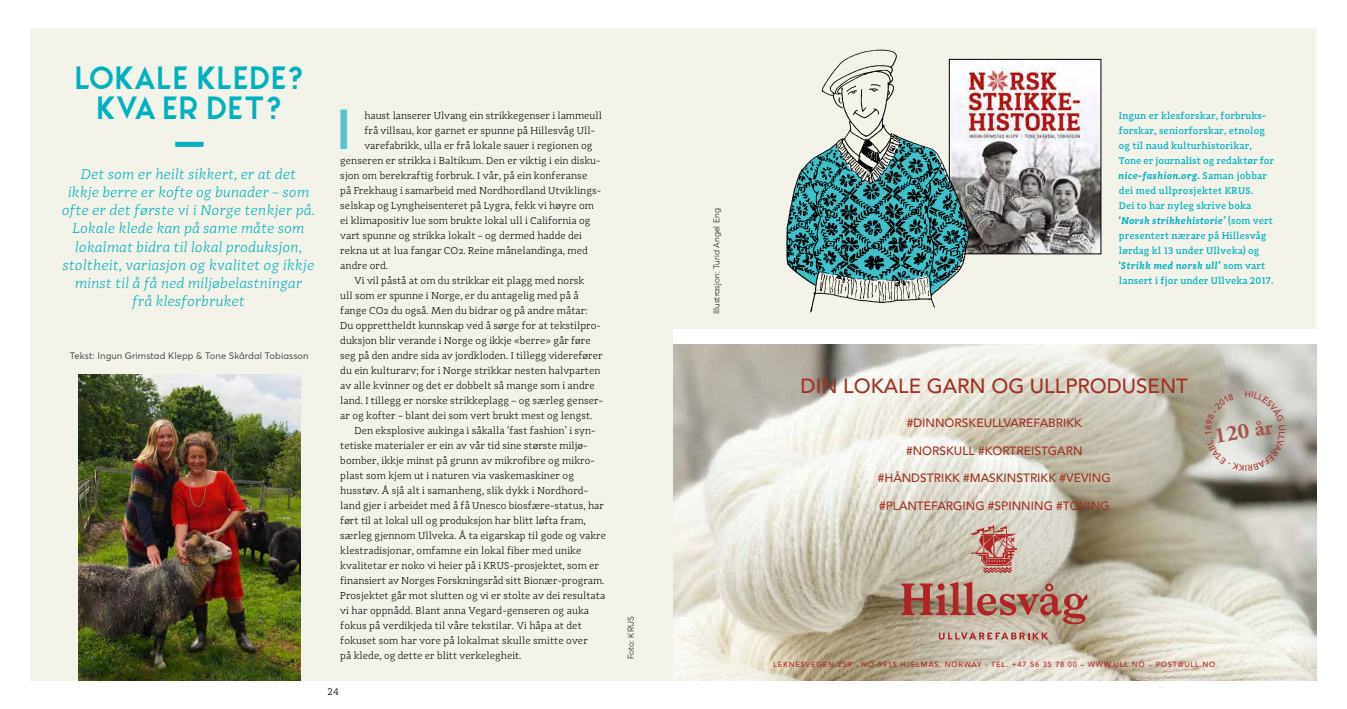
<style>
.page{position:relative;width:1347px;height:709px;background:#fff}
.page>*{position:absolute;margin:0;border:0;box-sizing:border-box;transform-origin:0 0}
.t1{font:43.75px "North";color:#53c5ce}
.t2{font:25px/30px "North";letter-spacing:.005em;color:#00b2bd;text-align:center}
.t3{font:700 22.38px "Adobe Garamond Pro";color:#a8554e}
.t4{font:500 20.38px "Avenir LT Std";color:#a03123}
.t5{font:italic 300 14.38px/18.1px "Adagio Slab";letter-spacing:.01em;color:#00b2bd;text-align:center}
.t6{font:500 12px "Avenir LT Std";color:#a03123}
.t7{font:300 10.25px "Adagio Slab";letter-spacing:.005em;color:#000}
.t8{font:500 10px/15px "Adagio Slab";letter-spacing:.01em;color:#00b2bd}
.t9{font:300 10px "Adagio Slab";color:#000}
.t10{font:9.38px "Averta";letter-spacing:.01em;color:#4d4d4f}
.t11{font:300 8.38px "Averta";letter-spacing:.01em;color:#000}
.t12{font:500 7.5px "Avenir LT Std";letter-spacing:.1em;color:#b22326}
.s1{font-weight:600;font-style:italic}
</style>
<div class="page">
<div style="left:30px;top:28px;width:1286px;height:652px;background:#f4f3ea"></div>
<div style="left:673px;top:329px;width:673px;height:380px;background:#fff"></div>
<img style="left:981px;top:61px;width:118px;height:191px">
<div style="left:949px;top:59px;width:152px;height:195px;border:1px solid #000"></div>
<img style="left:673px;top:344px;width:643px;height:336px">
<svg style="left:938px;top:632px;width:110px;height:7px"></svg>
<svg style="left:969px;top:524px;width:48px;height:50px;background:#c48f86"></svg>
<svg style="left:901px;top:581px;width:186px;height:43px;background:#b58678"></svg>
<img style="left:786px;top:49px;width:195px;height:264px">
<img style="left:79px;top:374px;width:221px;height:306px">
<div style="left:175px;top:142px;width:28px;height:5px;background:#00b2bd"></div>
<svg style="left:1205px;top:391px;width:80px;height:80px;background:#c3c2b9"></svg>
<h2 class="t2" style="left:75px;top:64px;width:230px">LOKALE KLEDE?<br>KVA ER DET?</h2>
<p class="t5" style="left:63px;top:165px;width:255px">Det som er heilt sikkert, er at det<br>ikkje berre er kofte og bunader – som ofte er det første vi i Norge tenkjer på.<br>Lokale klede kan på same måte som lokalmat bidra til lokal produksjon, stoltheit, variasjon og kvalitet og ikkje minst til å få ned miljøbelastningar<br>frå klesforbruket</p>
<p class="t10" style="left:70px;top:350px;width:240px">Tekst: Ingun Grimstad Klepp &amp; Tone Skårdal Tobiasson</p>
<h1 class="t1" style="left:335px;top:109px;width:19px">I</h1>
<p class="t7" style="left:364px;top:109px;width:239px">haust lanserer Ulvang ein strikkegenser i lammeull</p>
<p class="t7" style="left:364px;top:124px;width:232px">frå villsau, kor garnet er spunne på Hillesvåg Ull-</p>
<p class="t7" style="left:364px;top:139px;width:230px">varefabrikk, ulla er frå lokale sauer i regionen og</p>
<p class="t7" style="left:340px;top:154px;width:262px">genseren er strikka i Baltikum. Den er viktig i ein disku-</p>
<p class="t7" style="left:340px;top:169px;width:248px">sjon om berekraftig forbruk. I vår, på ein konferanse</p>
<p class="t7" style="left:340px;top:184px;width:262px">på Frekhaug i samarbeid med Nordhordland Utviklings-</p>
<p class="t7" style="left:340px;top:199px;width:255px">selskap og Lyngheisenteret på Lygra, fekk vi høyre om</p>
<p class="t7" style="left:340px;top:214px;width:252px">ei klimapositiv lue som brukte lokal ull i California og</p>
<p class="t7" style="left:340px;top:229px;width:243px">vart spunne og strikka lokalt – og dermed hadde dei</p>
<p class="t7" style="left:340px;top:244px;width:249px">rekna ut at lua fangar CO2. Reine månelandinga, med</p>
<p class="t7" style="left:340px;top:259px;width:49px">andre ord.</p>
<p class="t7" style="left:354px;top:274px;width:231px">Vi vil påstå at om du strikkar eit plagg med norsk</p>
<p class="t7" style="left:340px;top:289px;width:240px">ull som er spunne i Norge, er du antagelig med på å</p>
<p class="t7" style="left:340px;top:304px;width:249px">fange CO2 du også. Men du bidrar og på andre måtar:</p>
<p class="t7" style="left:340px;top:319px;width:262px">Du opprettheldt kunnskap ved å sørge for at tekstilpro-</p>
<p class="t7" style="left:340px;top:334px;width:252px">duksjon blir verande i Norge og ikkje «berre» går føre</p>
<p class="t7" style="left:340px;top:349px;width:264px">seg på den andre sida av jordkloden. I tillegg viderefører</p>
<p class="t7" style="left:340px;top:364px;width:262px">du ein kulturarv; for i Norge strikkar nesten halvparten</p>
<p class="t7" style="left:340px;top:379px;width:256px">av alle kvinner og det er dobbelt så mange som i andre</p>
<p class="t7" style="left:340px;top:394px;width:264px">land. I tillegg er norske strikkeplagg – og særleg genser-</p>
<p class="t7" style="left:340px;top:409px;width:254px">ar og kofter – blant dei som vert brukt mest og lengst.</p>
<p class="t7" style="left:354px;top:424px;width:243px">Den eksplosive aukinga i såkalla ‘fast fashion’ i syn-</p>
<p class="t7" style="left:340px;top:439px;width:249px">tetiske materialer er ein av vår tid sine største miljø-</p>
<p class="t7" style="left:340px;top:454px;width:256px">bomber, ikkje minst på grunn av mikrofibre og mikro-</p>
<p class="t7" style="left:340px;top:469px;width:235px">plast som kjem ut i naturen via vaskemaskiner og</p>
<p class="t7" style="left:340px;top:484px;width:249px">husstøv. Å sjå alt i samanheng, slik dykk i Nordhord-</p>
<p class="t7" style="left:340px;top:499px;width:265px">land gjer i arbeidet med å få Unesco biosfære-status, har</p>
<p class="t7" style="left:340px;top:514px;width:247px">ført til at lokal ull og produksjon har blitt løfta fram,</p>
<p class="t7" style="left:340px;top:529px;width:267px">særleg gjennom Ullveka. Å ta eigarskap til gode og vakre</p>
<p class="t7" style="left:340px;top:544px;width:243px">klestradisjonar, omfamne ein lokal fiber med unike</p>
<p class="t7" style="left:340px;top:559px;width:260px">kvalitetar er noko vi heier på i KRUS-prosjektet, som er</p>
<p class="t7" style="left:340px;top:574px;width:266px">finansiert av Norges Forskningsråd sitt Bionær-program.</p>
<p class="t7" style="left:340px;top:589px;width:266px">Prosjektet går mot slutten og vi er stolte av dei resultata</p>
<p class="t7" style="left:340px;top:604px;width:250px">vi har oppnådd. Blant anna Vegard-genseren og auka</p>
<p class="t7" style="left:340px;top:619px;width:243px">fokus på verdikjeda til våre tekstilar. Vi håpa at det</p>
<p class="t7" style="left:340px;top:634px;width:249px">fokuset som har vore på lokalmat skulle smitte over</p>
<p class="t7" style="left:340px;top:649px;width:183px">på klede, og dette er blitt verkelegheit.</p>
<p class="t9" style="left:327px;top:685px;width:13px">24</p>
<p class="t11" style="left:625px;top:659px;width:45px;rotate:-90deg">Foto: KRUS</p>
<p class="t11" style="left:711px;top:314px;width:107px;rotate:-90deg">Illustrasjon: Turid Angel Eng</p>
<p class="t8" style="left:1119px;top:108px;width:157px">Ingun er klesforskar, forbruks&shy;forskar, seniorforskar, etnolog og til naud kulturhistorikar,<br>Tone er journalist og redaktør for <span class="s1">nice-fashion.org.</span> Saman jobbar dei med ullprosjektet KRUS</p>
<p class="t8" style="left:1119px;top:183px;width:156px;text-indent:132px">.<br>Dei to har nyleg skrive boka <span class="s1">‘Norsk strikkehistorie’</span> (som vert presentert nærare på Hillesvåg lørdag kl 13 under Ullveka) og <span class="s1">‘Strikk med norsk ull’</span> som vart lansert i fjor under Ullveka 2017.</p>
<h3 class="t4" style="left:800px;top:374px;width:389px">DIN LOKALE GARN OG ULLPRODUSENT</h3>
<p class="t6" style="left:906px;top:416px;width:177px">#DINNORSKEULLVAREFABRIKK</p>
<p class="t6" style="left:906px;top:444px;width:178px">#NORSKULL #KORTREISTGARN</p>
<p class="t6" style="left:877px;top:471px;width:234px">#HÅNDSTRIKK #MASKINSTRIKK #VEVING</p>
<p class="t6" style="left:879px;top:499px;width:232px">#PLANTEFARGING #SPINNING #TOVING</p>
<h3 class="t3" style="left:1212px;top:423px;width:60px;rotate:-9deg">120 år</h3>
<p class="t12" style="left:773px;top:660px;width:444px">LEKNESVEGEN 259 - NO-5915 HJELMÅS, NORWAY - TEL. +47 56 35 78 00 – WWW.ULL.NO – POST@ULL.NO</p>
</div>
